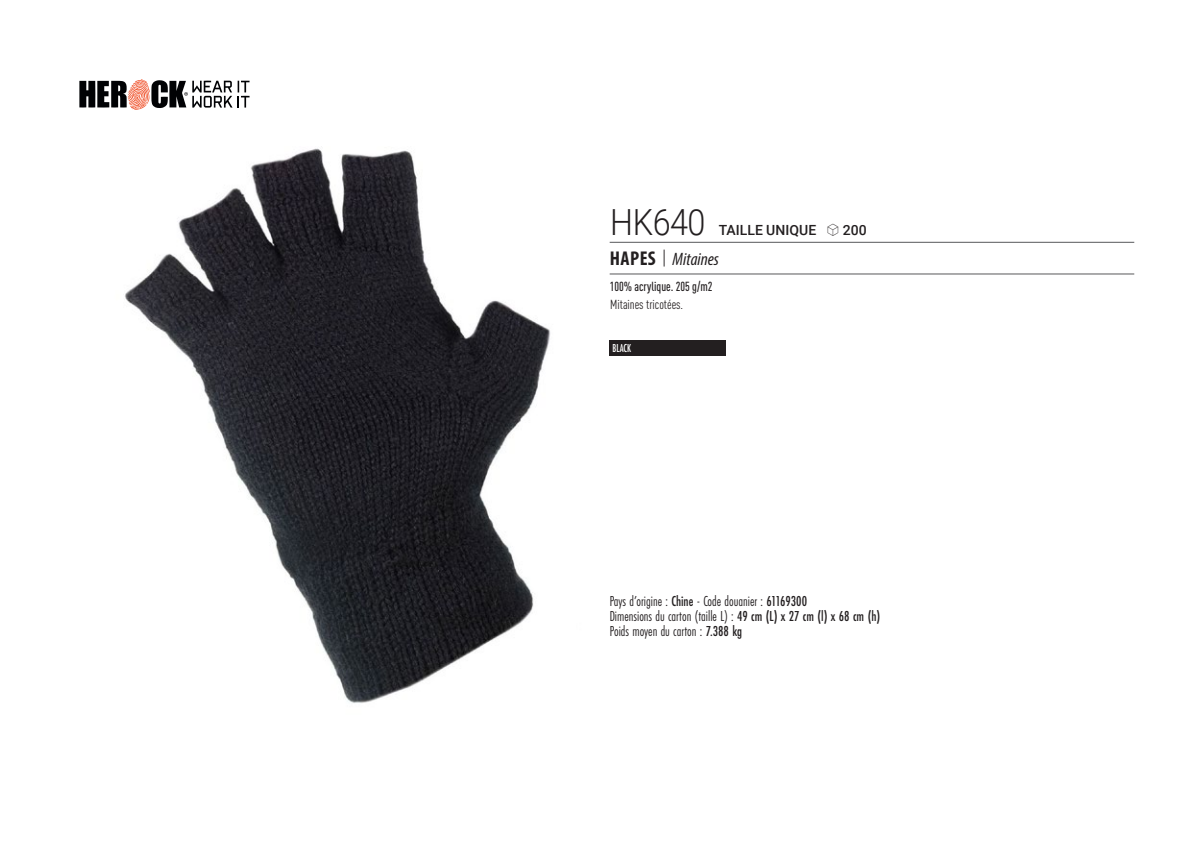
<style>
.page{position:relative;width:1191px;height:842px;background:#fff}
.page>*{position:absolute;margin:0;border:0;box-sizing:border-box;transform-origin:0 0}
.t1{font:300 36px "Roboto";letter-spacing:-.015em;color:#231f20;scale:.9 1}
.t2{font:italic 18px "Myriad Variable Concept";color:#231f20}
.t3{font:15px "Futura PT Cond";color:#231f20;scale:.95 1}
.t4{font:500 14px "Roboto";letter-spacing:.005em;color:#231f20}
.grammage_2020{font:500 condensed 13px "DIN Pro";color:#231f20;scale:.95 1}
.t5{font:condensed 13px "DIN Pro";color:#231f20}
.Coloris_nuancier_bla{font:500 12px "Futura PT Cond";letter-spacing:-.01em;color:#fff;scale:.9 1}
.s1{font-family:"Linotype Shapeshifter";font-weight:400;font-size:16px}
.s2{font-family:"Myriad Pro";font-weight:700;font-style:normal;font-stretch:condensed;font-size:20px}
.s3{font-family:"Roboto Condensed";font-weight:300;font-style:normal;font-size:20px}
.s4{font-weight:500}
</style>
<div class="page">
<img style="left:125px;top:80px;width:426px;height:623px">
<svg style="left:238px;top:81px;width:11px;height:27px"></svg>
<svg style="left:79px;top:79px;width:153px;height:31px"></svg>
<div style="left:609px;top:340px;width:117px;height:16px;background:#231f20"></div>
<hr style="left:609px;top:242px;width:525px;height:1px;background:#57585a">
<hr style="left:609px;top:274px;width:525px;height:1px;background:#57585a">
<p class="t1" style="left:610px;top:197px;width:107px">HK640</p>
<p class="t4" style="left:718px;top:220px;width:150px">TAILLE UNIQUE <span class="s1">S</span> 200</p>
<p class="t2" style="left:610px;top:249px;width:111px"><span class="s2">HAPES</span> <span class="s3">|</span> Mitaines</p>
<p class="grammage_2020" style="left:609px;top:277px;width:110px">100% acrylique. 205 g/m2</p>
<p class="t5" style="left:610px;top:295px;width:74px">Mitaines tricotées.</p>
<p class="Coloris_nuancier_bla" style="left:612px;top:341px;width:22px">BLACK</p>
<p class="t3" style="left:609px;top:592px;width:209px">Pays d’origine : <span class="s4">Chine</span> - Code douanier : <span class="s4">61169300</span></p>
<p class="t3" style="left:609px;top:607px;width:286px">Dimensions du carton (taille L) : <span class="s4">49 cm (L) x 27 cm (l) x 68 cm (h)</span></p>
<p class="t3" style="left:609px;top:622px;width:141px">Poids moyen du carton : <span class="s4">7.388 kg</span></p>
</div>
